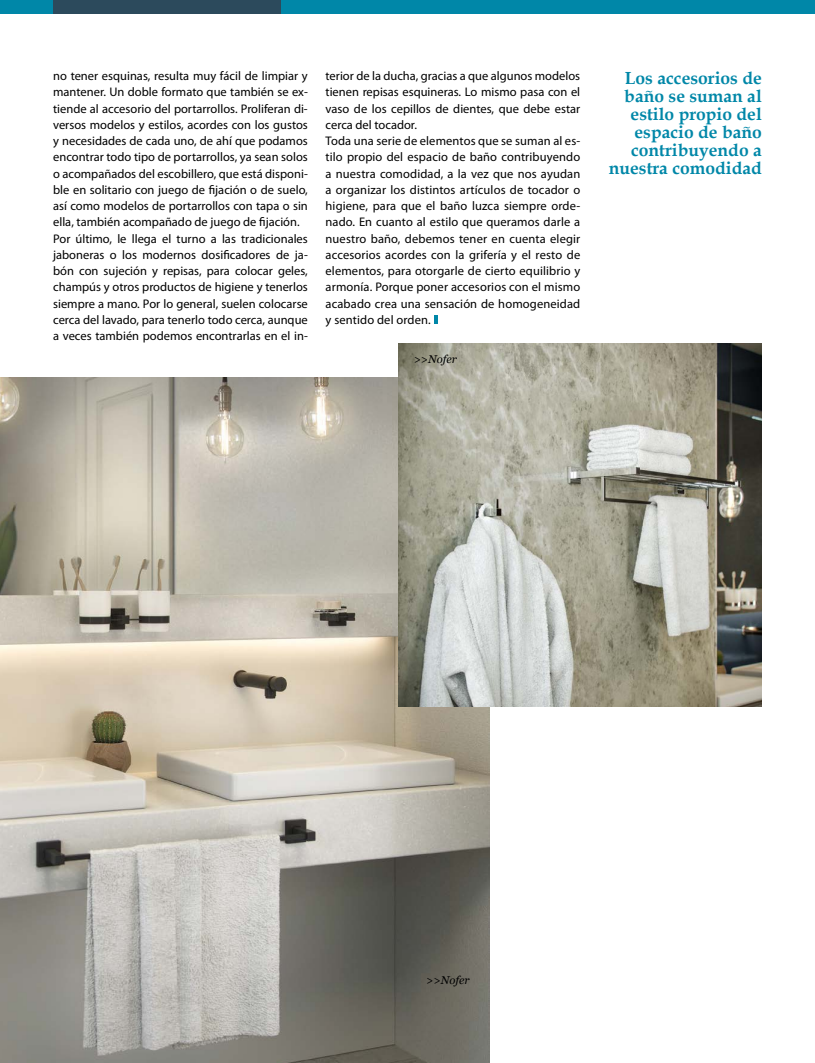
<style>
.page{position:relative;width:815px;height:1063px;background:#fff}
.page>*{position:absolute;margin:0;border:0;box-sizing:border-box;transform-origin:0 0}
.t1{font:700 17.5px/18.1px "Book Antiqua";color:#0087a8;text-align:right}
.t2{font:12.5px/16.2px "Myriad Pro";color:#000}
.t3{font:italic 11.25px "Georgia";color:#000}
</style>
<div class="page">
<div style="left:0;top:0;width:815px;height:14px;background:#0087a8"></div>
<div style="left:53px;top:0;width:228px;height:14px;background:#2c4a5c"></div>
<svg style="left:434px;top:315px;width:3px;height:9px"></svg>
<img style="left:0;top:378px;width:489px;height:685px">
<img style="left:399px;top:343px;width:363px;height:364px">
<p class="t2" style="left:53px;top:68px;width:256px">no tener esquinas, resulta muy fácil de limpiar y mantener. Un doble formato que también se ex&shy;tiende al accesorio del portarrollos. Proliferan di&shy;versos modelos y estilos, acordes con los gustos y necesidades de cada uno, de ahí que podamos encontrar todo tipo de portarrollos, ya sean solos o acompañados del escobillero, que está disponi&shy;ble en solitario con juego de fijación o de suelo, así como modelos de portarrollos con tapa o sin ella, también acompañado de juego de fijación.<br>Por último, le llega el turno a las tradicionales jaboneras o los modernos dosificadores de ja&shy;bón con sujeción y repisas, para colocar geles, champús y otros productos de higiene y tenerlos siempre a mano. Por lo general, suelen colocarse cerca del lavado, para tenerlo todo cerca, aunque a veces también podemos encontrarlas en el in-</p>
<p class="t2" style="left:326px;top:68px;width:256px">terior de la ducha, gracias a que algunos modelos tienen repisas esquineras. Lo mismo pasa con el vaso de los cepillos de dientes, que debe estar cerca del tocador.<br>Toda una serie de elementos que se suman al es&shy;tilo propio del espacio de baño contribuyendo a nuestra comodidad, a la vez que nos ayudan a organizar los distintos artículos de tocador o higiene, para que el baño luzca siempre orde&shy;nado. En cuanto al estilo que queramos darle a nuestro baño, debemos tener en cuenta elegir accesorios acordes con la grifería y el resto de elementos, para otorgarle de cierto equilibrio y armonía. Porque poner accesorios con el mismo acabado crea una sensación de homogeneidad y sentido del orden.</p>
<h1 class="t1" style="left:609px;top:69px;width:155px">Los accesorios de baño se suman al estilo propio del espacio de baño contribuyendo a nuestra comodidad</h1>
<p class="t3" style="left:414px;top:352px;width:45px">&gt;&gt;Nofer</p>
<p class="t3" style="left:426px;top:973px;width:45px">&gt;&gt;Nofer</p>
</div>
